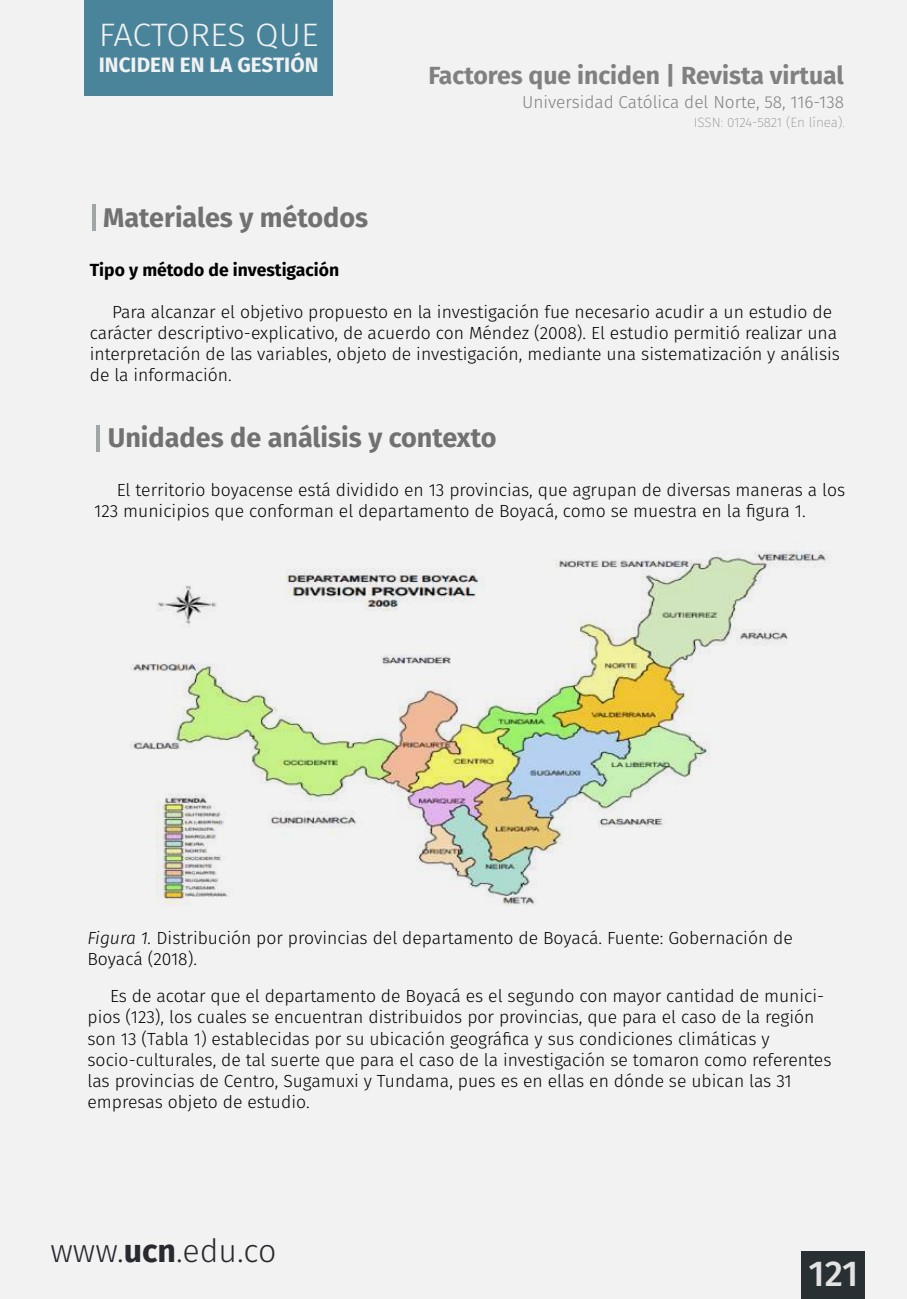
<style>
.page{position:relative;width:907px;height:1299px;background:#fff}
.page>*{position:absolute;margin:0;border:0;box-sizing:border-box;transform-origin:0 0}
.t1{font:500 36px "Fira Sans";color:#e3e3e3}
.t2{font:300 32.4px "Fira Sans";letter-spacing:-.01em;color:#f1f1f1;scale:1.05 1}
.t3{font:300 32.18px "Fira Sans";color:#282a2f}
.t4{font:700 27px "Fira Sans";color:#717171}
.t5{font:700 24.75px "Fira Sans";color:#808080}
.t6{font:700 20.7px "Fira Sans";color:#f1f1f1}
.t7{font:300 17.55px/21.2px "Fira Sans";color:#000}
.t8{font:700 17.55px "Fira Sans";color:#000}
.t9{font:300 17.32px "Fira Sans";color:#808080}
.t10{font:200 13.5px "Fira Sans";letter-spacing:-.005em;color:#808080}
.s1{font-style:italic}
.s2{font-weight:700}
</style>
<div class="page">
<div style="left:0;top:0;width:906px;height:1298px;background:#f2f2f2"></div>
<div style="left:802px;top:1251px;width:63px;height:47px;background:#293033"></div>
<div style="left:84px;top:0;width:249px;height:96px;background:#49849b"></div>
<hr style="left:92px;top:205px;width:3px;height:26px;background:#a0a6a7">
<hr style="left:97px;top:425px;width:3px;height:26px;background:#a0a6a7">
<img style="left:130px;top:551px;width:698px;height:355px">
<h2 class="t2" style="left:99px;top:12px;width:211px">FACTORES QUE</h2>
<p class="t6" style="left:99px;top:48px;width:221px">INCIDEN EN LA GESTIÓN</p>
<h3 class="t4" style="left:103px;top:195px;width:266px">Materiales y métodos</h3>
<h3 class="t5" style="left:428px;top:54px;width:417px">Factores que inciden | Revista virtual</h3>
<p class="t9" style="left:522px;top:90px;width:323px">Universidad Católica del Norte, 58, 116-138</p>
<p class="t10" style="left:693px;top:113px;width:153px">ISSN: 0124-5821 (En línea).</p>
<p class="t8" style="left:90px;top:255px;width:251px">Tipo y método de investigación</p>
<p class="t7" style="left:90px;top:301px;width:752px;text-indent:22px">Para alcanzar el objetivo propuesto en la investigación fue necesario acudir a un estudio de carácter descriptivo-explicativo, de acuerdo con Méndez (2008). El estudio permitió realizar una interpretación de las variables, objeto de investigación, mediante una sistematización y análisis de la información.</p>
<h3 class="t4" style="left:108px;top:415px;width:390px">Unidades de análisis y contexto</h3>
<p class="t7" style="left:94px;top:479px;width:752px;text-indent:22px">El territorio boyacense está dividido en 13 provincias, que agrupan de diversas maneras a los<br>123 municipios que conforman el departamento de Boyacá, como se muestra en la figura 1.</p>
<p class="t7" style="left:87px;top:927px;width:707px"><span class="s1">Figura 1.</span> Distribución por provincias del departamento de Boyacá. Fuente: Gobernación de<br>Boyacá (2018).</p>
<p class="t7" style="left:87px;top:985px;width:745px;text-indent:22px">Es de acotar que el departamento de Boyacá es el segundo con mayor cantidad de munici&shy;pios (123), los cuales se encuentran distribuidos por provincias, que para el caso de la región son 13 (Tabla 1) establecidas por su ubicación geográfica y sus condiciones climáticas y socio-culturales, de tal suerte que para el caso de la investigación se tomaron como referentes las provincias de Centro, Sugamuxi y Tundama, pues es en ellas en dónde se ubican las 31 empresas objeto de estudio.</p>
<h3 class="t3" style="left:50px;top:1228px;width:227px">www.<span class="s2">ucn</span>.edu.co</h3>
<h1 class="t1" style="left:808px;top:1244px;width:51px">121</h1>
</div>
